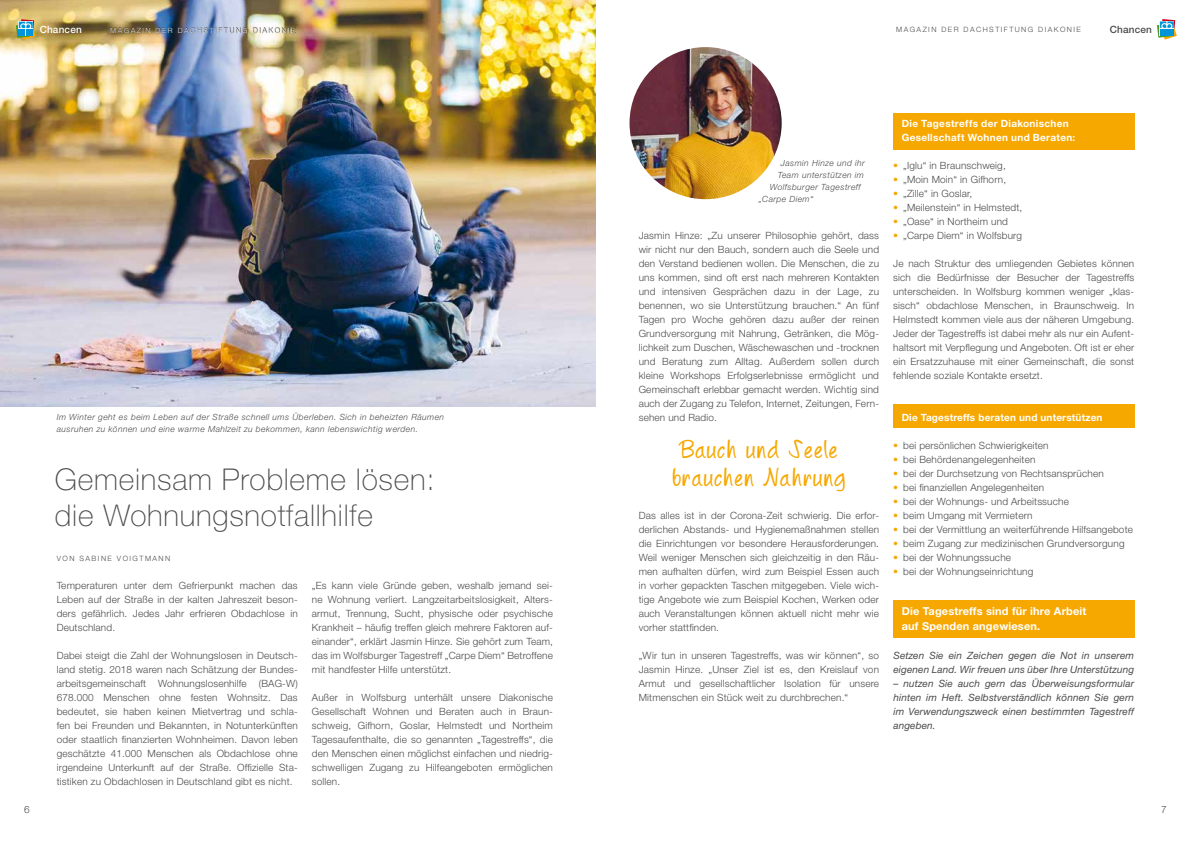
<style>
.page{position:relative;width:1191px;height:842px;background:#fff}
.page>*{position:absolute;margin:0;border:0;box-sizing:border-box;transform-origin:0 0}
.t1{font:100 30px/36px "Helvetica Neue LT Std";letter-spacing:.025em;color:#4b4b4d}
.t2{font:25px/28px "Aribola";letter-spacing:.025em;color:#f7a800;text-align:center}
.t3{font:700 11px/15px "Helvetica Neue LT Std";letter-spacing:.015em;color:#fff}
.t4{font:300 10px/14px "Helvetica Neue LT Std";letter-spacing:.015em;color:#4b4b4d;text-align:justify}
.t5{font:italic 10px/14px "Helvetica Neue LT Std";letter-spacing:.01em;color:#4b4b4d}
.t6{font:700 10px/14px "Helvetica Neue LT Std";letter-spacing:.03em;color:#fff}
.t7{font:500 10px "Helvetica Neue LT Std";letter-spacing:.015em;color:#fff}
.t8{font:500 10px "Helvetica Neue LT Std";letter-spacing:.015em;color:#4b4b4d}
.t9{font:italic 300 8.5px/12px "Helvetica Neue LT Std";letter-spacing:.05em;color:#4b4b4d}
.t10{font:300 7.3px "Helvetica Neue LT Std";letter-spacing:.2em;color:#4b4b4d}
.t11{font:300 7.3px "Helvetica Neue LT Std";letter-spacing:.2em;color:#fff}
.s1{color:#f7a800}
</style>
<div class="page">
<div style="left:893px;top:114px;width:241px;height:36px;background:#f7a800"></div>
<div style="left:893px;top:601px;width:241px;height:37px;background:#f7a800"></div>
<div style="left:893px;top:405px;width:241px;height:23px;background:#f7a800"></div>
<img style="left:0;top:0;width:595px;height:407px">
<svg style="left:1157px;top:19px;width:19px;height:21px"></svg>
<svg style="left:111px;top:27px;width:185px;height:6px"></svg>
<svg style="left:16px;top:19px;width:20px;height:21px"></svg>
<div style="left:19px;top:29px;width:6px;height:7px;background:#0095d8"></div>
<div style="left:26px;top:29px;width:7px;height:7px;background:#0095d8"></div>
<img style="left:629px;top:47px;width:152px;height:152px;border-radius:76px">
<p class="t7" style="left:40px;top:23px;width:44px">Chancen</p>
<p class="t11" style="left:110px;top:25px;width:186px">MAGAZIN DER DACHSTIFTUNG DIAKONIE</p>
<p class="t10" style="left:896px;top:25px;width:186px">MAGAZIN DER DACHSTIFTUNG DIAKONIE</p>
<p class="t8" style="left:1109px;top:23px;width:44px">Chancen</p>
<p class="t4" style="left:24px;top:802px;width:7px">6</p>
<p class="t9" style="left:57px;top:410px;width:389px">Im Winter geht es beim Leben auf der Straße schnell ums Überleben. Sich in beheizten Räumen ausruhen zu können und eine warme Mahlzeit zu bekommen, kann lebenswichtig werden.</p>
<h1 class="t1" style="left:55px;top:462px;width:381px">Gemeinsam Probleme lösen: die Wohnungsnotfallhilfe</h1>
<p class="t10" style="left:57px;top:554px;width:115px">VON SABINE VOIGTMANN</p>
<p class="t4" style="left:57px;top:578px;width:242px">Temperaturen unter dem Gefrierpunkt machen das Leben auf der Straße in der kalten Jahreszeit beson&shy;ders gefährlich. Jedes Jahr erfrieren Obdachlose in Deutschland.</p>
<p class="t4" style="left:57px;top:648px;width:242px;text-align:left">Dabei steigt die Zahl der Wohnungslosen in Deutsch&shy;land stetig. 2018 waren nach Schätzung der Bundes&shy;arbeitsgemeinschaft Wohnungslosenhilfe (BAG-W)<br>678.000 Menschen ohne festen Wohnsitz. Das bedeutet, sie haben keinen Mietvertrag und schla&shy;fen bei Freunden und Bekannten, in Notunterkünften oder staatlich finanzierten Wohnheimen. Davon leben geschätzte 41.000 Menschen als Obdachlose ohne irgendeine Unterkunft auf der Straße. Offizielle Sta&shy;tistiken zu Obdachlosen in Deutschland gibt es nicht.</p>
<p class="t4" style="left:312px;top:578px;width:242px">„Es kann viele Gründe geben, weshalb jemand sei&shy;ne Wohnung verliert. Langzeitarbeitslosigkeit, Alters&shy;armut, Trennung, Sucht, physische oder psychische Krankheit – häufig treffen gleich mehrere Faktoren auf&shy;einander“, erklärt Jasmin Hinze. Sie gehört zum Team, das im Wolfsburger Tagestreff „Carpe Diem“ Betroffene mit handfester Hilfe unterstützt.</p>
<p class="t4" style="left:312px;top:690px;width:242px">Außer in Wolfsburg unterhält unsere Diakonische Gesellschaft Wohnen und Beraten auch in Braun&shy;schweig, Gifhorn, Goslar, Helmstedt und Northeim Tagesaufenthalte, die so genannten „Tagestreffs“, die den Menschen einen möglichst einfachen und niedrig&shy;schwelligen Zugang zu Hilfeangeboten ermöglichen sollen.</p>
<p class="t9" style="left:780px;top:157px;width:86px">Jasmin Hinze und ihr</p>
<p class="t9" style="left:777px;top:169px;width:88px">Team unterstützen im</p>
<p class="t9" style="left:769px;top:181px;width:92px">Wolfsburger Tagestreff</p>
<p class="t9" style="left:758px;top:193px;width:56px">„Carpe Diem“</p>
<p class="t4" style="left:639px;top:228px;width:242px">Jasmin Hinze: „Zu unserer Philosophie gehört, dass wir nicht nur den Bauch, sondern auch die Seele und den Verstand bedienen wollen. Die Menschen, die zu uns kommen, sind oft erst nach mehreren Kontakten und intensiven Gesprächen dazu in der Lage, zu benennen, wo sie Unterstützung brauchen.“ An fünf Tagen pro Woche gehören dazu außer der reinen Grundversorgung mit Nahrung, Getränken, die Mög&shy;lichkeit zum Duschen, Wäschewaschen und -trocknen und Beratung zum Alltag. Außerdem sollen durch kleine Workshops Erfolgserlebnisse ermöglicht und Gemeinschaft erlebbar gemacht werden. Wichtig sind auch der Zugang zu Telefon, Internet, Zeitungen, Fern&shy;sehen und Radio.</p>
<h2 class="t2" style="left:672px;top:434px;width:175px">Bauch und Seele brauchen Nahrung</h2>
<p class="t4" style="left:639px;top:508px;width:242px">Das alles ist in der Corona-Zeit schwierig. Die erfor&shy;derlichen Abstands- und Hygienemaßnahmen stellen die Einrichtungen vor besondere Herausforderungen.<br>Weil weniger Menschen sich gleichzeitig in den Räu&shy;men aufhalten dürfen, wird zum Beispiel Essen auch in vorher gepackten Taschen mitgegeben. Viele wich&shy;tige Angebote wie zum Beispiel Kochen, Werken oder auch Veranstaltungen können aktuell nicht mehr wie vorher stattfinden.</p>
<p class="t4" style="left:639px;top:648px;width:242px">„Wir tun in unseren Tagestreffs, was wir können“, so Jasmin Hinze. „Unser Ziel ist es, den Kreislauf von Armut und gesellschaftlicher Isolation für unsere Mitmenschen ein Stück weit zu durchbrechen.“</p>
<p class="t6" style="left:901px;top:116px;width:175px">Die Tagestreffs der Diakonischen<br>Gesellschaft Wohnen und Beraten:</p>
<p class="t4" style="left:893px;top:158px;width:114px"><span class="s1">•</span> „Iglu“ in Braunschweig,</p>
<p class="t4" style="left:893px;top:172px;width:114px"><span class="s1">•</span> „Moin Moin“ in Gifhorn,</p>
<p class="t4" style="left:893px;top:186px;width:81px"><span class="s1">•</span> „Zille“ in Goslar,</p>
<p class="t4" style="left:893px;top:200px;width:131px"><span class="s1">•</span> „Meilenstein“ in Helmstedt,</p>
<p class="t4" style="left:893px;top:214px;width:116px"><span class="s1">•</span> „Oase“ in Northeim und</p>
<p class="t4" style="left:893px;top:228px;width:130px"><span class="s1">•</span> „Carpe Diem“ in Wolfsburg</p>
<p class="t4" style="left:893px;top:256px;width:242px">Je nach Struktur des umliegenden Gebietes können sich die Bedürfnisse der Besucher der Tagestreffs unterscheiden. In Wolfsburg kommen weniger „klas&shy;sisch“ obdachlose Menschen, in Braunschweig. In Helmstedt kommen viele aus der näheren Umgebung.<br>Jeder der Tagestreffs ist dabei mehr als nur ein Aufent&shy;haltsort mit Verpflegung und Angeboten. Oft ist er eher ein Ersatzzuhause mit einer Gemeinschaft, die sonst fehlende soziale Kontakte ersetzt.</p>
<p class="t6" style="left:901px;top:410px;width:202px">Die Tagestreffs beraten und unterstützen</p>
<p class="t4" style="left:893px;top:438px;width:157px"><span class="s1">•</span> bei persönlichen Schwierigkeiten</p>
<p class="t4" style="left:893px;top:452px;width:144px"><span class="s1">•</span> bei Behördenangelegenheiten</p>
<p class="t4" style="left:893px;top:466px;width:212px"><span class="s1">•</span> bei der Durchsetzung von Rechtsansprüchen</p>
<p class="t4" style="left:893px;top:480px;width:152px"><span class="s1">•</span> bei finanziellen Angelegenheiten</p>
<p class="t4" style="left:893px;top:494px;width:177px"><span class="s1">•</span> bei der Wohnungs- und Arbeitssuche</p>
<p class="t4" style="left:893px;top:508px;width:141px"><span class="s1">•</span> beim Umgang mit Vermietern</p>
<p class="t4" style="left:893px;top:522px;width:241px"><span class="s1">•</span> bei der Vermittlung an weiterführende Hilfsangebote</p>
<p class="t4" style="left:893px;top:536px;width:233px"><span class="s1">•</span> beim Zugang zur medizinischen Grundversorgung</p>
<p class="t4" style="left:893px;top:550px;width:119px"><span class="s1">•</span> bei der Wohnungssuche</p>
<p class="t4" style="left:893px;top:564px;width:142px"><span class="s1">•</span> bei der Wohnungseinrichtung</p>
<p class="t3" style="left:901px;top:603px;width:186px">Die Tagestreffs sind für ihre Arbeit auf Spenden angewiesen.</p>
<p class="t5" style="left:893px;top:648px;width:242px">Setzen Sie ein Zeichen gegen die Not in unserem eigenen Land. Wir freuen uns über Ihre Unterstützung</p>
<p class="t5" style="left:893px;top:676px;width:242px;text-align:justify">– nutzen Sie auch gern das Überweisungsformular hinten im Heft. Selbstverständlich können Sie gern im Verwendungszweck einen bestimmten Tagestreff angeben.</p>
<p class="t4" style="left:1161px;top:802px;width:7px">7</p>
</div>
